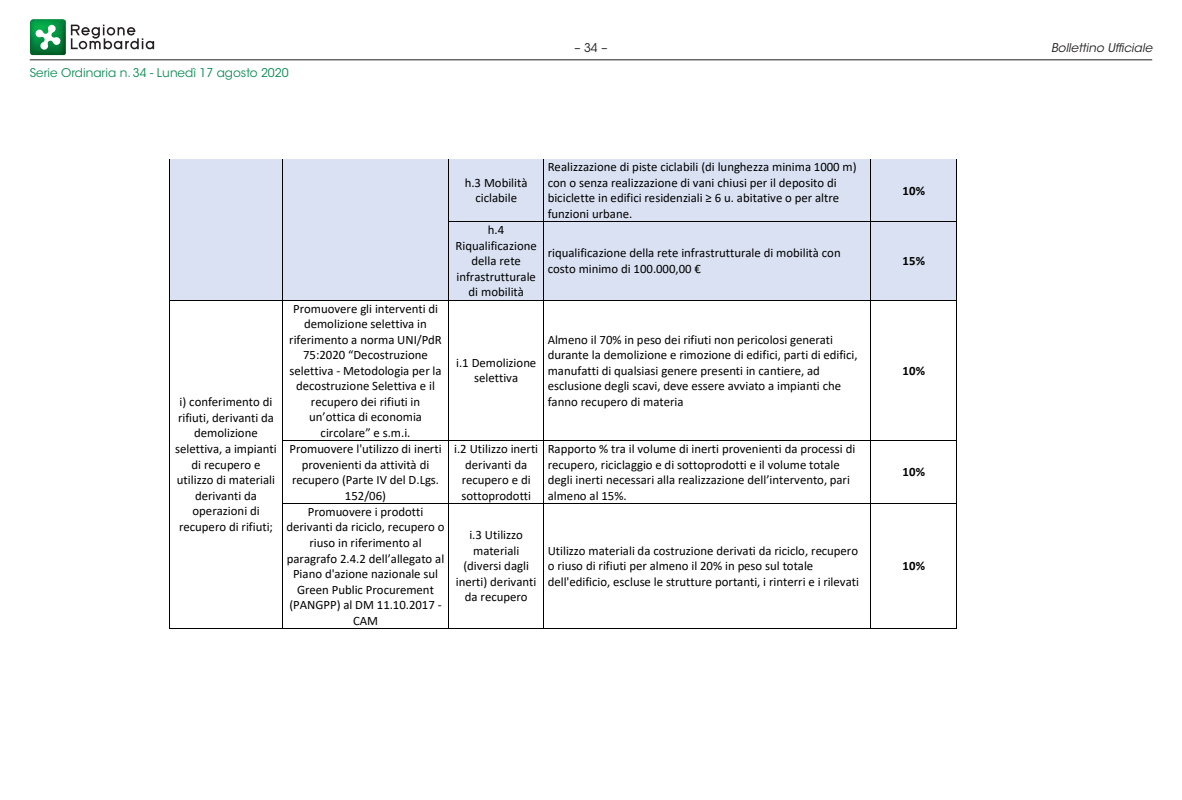
<style>
.page{position:relative;width:1182px;height:800px;background:#fff}
.page>*{position:absolute;margin:0;border:0;box-sizing:border-box;transform-origin:0 0}
.t1{font:12.75px/15.6px "Calibri";color:#000;text-align:center}
.t2{font:700 12.75px "Calibri";letter-spacing:.005em;color:#000}
.t3{font:12px "ITC Avant Garde Std";color:#108c56}
.t4{font:italic 12px "ITC Avant Garde Std";color:#231f20}
.t5{font:12px "ITC Avant Garde Std";color:#231f20}
</style>
<div class="page">
<svg style="left:71px;top:25px;width:83px;height:24px"></svg>
<img style="left:30px;top:19px;width:36px;height:36px">
<svg style="left:35px;top:24px;width:26px;height:26px"></svg>
<hr style="left:30px;top:59px;width:1121px;height:1px;background:#231f20">
<div style="left:170px;top:159px;width:112px;height:62px;background:#d9e1f2"></div>
<div style="left:283px;top:159px;width:165px;height:62px;background:#d9e1f2"></div>
<div style="left:448px;top:159px;width:95px;height:62px;background:#d9e1f2"></div>
<div style="left:543px;top:159px;width:327px;height:62px;background:#d9e1f2"></div>
<div style="left:870px;top:159px;width:86px;height:62px;background:#d9e1f2"></div>
<hr style="left:169px;top:159px;width:1px;height:62px;background:#000">
<hr style="left:282px;top:159px;width:1px;height:62px;background:#000">
<hr style="left:448px;top:159px;width:1px;height:62px;background:#000">
<hr style="left:543px;top:159px;width:1px;height:62px;background:#000">
<hr style="left:870px;top:159px;width:1px;height:62px;background:#000">
<hr style="left:956px;top:159px;width:1px;height:62px;background:#000">
<div style="left:170px;top:221px;width:112px;height:79px;background:#d9e1f2"></div>
<div style="left:283px;top:221px;width:165px;height:79px;background:#d9e1f2"></div>
<div style="left:448px;top:222px;width:95px;height:78px;background:#d9e1f2"></div>
<div style="left:543px;top:222px;width:327px;height:78px;background:#d9e1f2"></div>
<div style="left:870px;top:222px;width:86px;height:78px;background:#d9e1f2"></div>
<hr style="left:449px;top:221px;width:94px;height:1px;background:#000">
<hr style="left:544px;top:221px;width:326px;height:1px;background:#000">
<hr style="left:870px;top:221px;width:86px;height:1px;background:#000">
<hr style="left:169px;top:222px;width:1px;height:78px;background:#000">
<hr style="left:282px;top:222px;width:1px;height:78px;background:#000">
<hr style="left:448px;top:222px;width:1px;height:78px;background:#000">
<hr style="left:543px;top:222px;width:1px;height:78px;background:#000">
<hr style="left:870px;top:222px;width:1px;height:78px;background:#000">
<hr style="left:956px;top:222px;width:1px;height:78px;background:#000">
<hr style="left:170px;top:300px;width:112px;height:1px;background:#000">
<hr style="left:282px;top:300px;width:166px;height:1px;background:#000">
<hr style="left:449px;top:300px;width:94px;height:1px;background:#000">
<hr style="left:544px;top:300px;width:326px;height:1px;background:#000">
<hr style="left:870px;top:300px;width:86px;height:1px;background:#000">
<hr style="left:169px;top:300px;width:1px;height:140px;background:#000">
<hr style="left:282px;top:300px;width:1px;height:140px;background:#000">
<hr style="left:448px;top:300px;width:1px;height:140px;background:#000">
<hr style="left:543px;top:300px;width:1px;height:140px;background:#000">
<hr style="left:870px;top:300px;width:1px;height:140px;background:#000">
<hr style="left:956px;top:300px;width:1px;height:140px;background:#000">
<hr style="left:282px;top:440px;width:166px;height:1px;background:#000">
<hr style="left:449px;top:440px;width:94px;height:1px;background:#000">
<hr style="left:544px;top:440px;width:326px;height:1px;background:#000">
<hr style="left:870px;top:440px;width:86px;height:1px;background:#000">
<hr style="left:169px;top:441px;width:1px;height:62px;background:#000">
<hr style="left:282px;top:441px;width:1px;height:62px;background:#000">
<hr style="left:448px;top:441px;width:1px;height:62px;background:#000">
<hr style="left:543px;top:441px;width:1px;height:62px;background:#000">
<hr style="left:870px;top:441px;width:1px;height:62px;background:#000">
<hr style="left:956px;top:441px;width:1px;height:62px;background:#000">
<hr style="left:282px;top:503px;width:166px;height:1px;background:#000">
<hr style="left:449px;top:503px;width:94px;height:1px;background:#000">
<hr style="left:544px;top:503px;width:326px;height:1px;background:#000">
<hr style="left:870px;top:503px;width:86px;height:1px;background:#000">
<hr style="left:169px;top:503px;width:1px;height:125px;background:#000">
<hr style="left:170px;top:628px;width:112px;height:1px;background:#000">
<hr style="left:282px;top:503px;width:1px;height:125px;background:#000">
<hr style="left:282px;top:628px;width:166px;height:1px;background:#000">
<hr style="left:448px;top:503px;width:1px;height:125px;background:#000">
<hr style="left:449px;top:628px;width:94px;height:1px;background:#000">
<hr style="left:543px;top:503px;width:1px;height:125px;background:#000">
<hr style="left:544px;top:628px;width:326px;height:1px;background:#000">
<hr style="left:870px;top:503px;width:1px;height:125px;background:#000">
<hr style="left:870px;top:628px;width:86px;height:1px;background:#000">
<hr style="left:956px;top:503px;width:1px;height:125px;background:#000">
<p class="t3" style="left:30px;top:65px;width:260px">Serie Ordinaria n. 34 - Lunedì 17 agosto 2020</p>
<p class="t5" style="left:574px;top:40px;width:34px">– 34 –</p>
<p class="t4" style="left:1050px;top:40px;width:103px">Bollettino Ufficiale</p>
<p class="t1" style="left:464px;top:174px;width:64px">h.3 Mobilità ciclabile</p>
<p class="t1" style="left:455px;top:222px;width:83px">h.4<br>Riqualificazione della rete infrastrutturale di mobilità</p>
<p class="t1" style="left:547px;top:159px;width:310px;text-align:left">Realizzazione di piste ciclabili (di lunghezza minima 1000 m) con o senza realizzazione di vani chiusi per il deposito di biciclette in edifici residenziali ≥ 6 u. abitative o per altre funzioni urbane.</p>
<p class="t2" style="left:902px;top:181px;width:24px">10%</p>
<p class="t1" style="left:547px;top:245px;width:294px;text-align:left">riqualificazione della rete infrastrutturale di mobilità con costo minimo di 100.000,00 €</p>
<p class="t2" style="left:902px;top:252px;width:24px">15%</p>
<p class="t1" style="left:175px;top:394px;width:103px">i) conferimento di rifiuti, derivanti da demolizione selettiva, a impianti di recupero e utilizzo di materiali derivanti da operazioni di recupero di rifiuti;</p>
<p class="t1" style="left:289px;top:300px;width:154px">Promuovere gli interventi di demolizione selettiva in riferimento a norma UNI/PdR<br>75:2020 “Decostruzione selettiva - Metodologia per la decostruzione Selettiva e il recupero dei rifiuti in un’ottica di economia circolare” e s.m.i.</p>
<p class="t1" style="left:456px;top:354px;width:82px">i.1 Demolizione selettiva</p>
<p class="t1" style="left:547px;top:331px;width:311px;text-align:left">Almeno il 70% in peso dei rifiuti non pericolosi generati durante la demolizione e rimozione di edifici, parti di edifici, manufatti di qualsiasi genere presenti in cantiere, ad esclusione degli scavi, deve essere avviato a impianti che fanno recupero di materia</p>
<p class="t1" style="left:289px;top:440px;width:154px">Promuovere l'utilizzo di inerti provenienti da attività di recupero (Parte IV del D.Lgs.<br>152/06)</p>
<p class="t1" style="left:454px;top:440px;width:85px">i.2 Utilizzo inerti derivanti da recupero e di sottoprodotti</p>
<p class="t1" style="left:547px;top:440px;width:309px;text-align:left">Rapporto % tra il volume di inerti provenienti da processi di recupero, riciclaggio e di sottoprodotti e il volume totale degli inerti necessari alla realizzazione dell’intervento, pari almeno al 15%.</p>
<p class="t1" style="left:286px;top:503px;width:159px">Promuovere i prodotti derivanti da riciclo, recupero o riuso in riferimento al paragrafo 2.4.2 dell’allegato al<br>Piano d'azione nazionale sul<br>Green Public Procurement (PANGPP) al DM 11.10.2017 -<br>CAM</p>
<p class="t1" style="left:456px;top:526px;width:82px">i.3 Utilizzo materiali (diversi dagli inerti) derivanti da recupero</p>
<p class="t1" style="left:547px;top:542px;width:313px;text-align:left">Utilizzo materiali da costruzione derivati da riciclo, recupero o riuso di rifiuti per almeno il 20% in peso sul totale dell'edificio, escluse le strutture portanti, i rinterri e i rilevati</p>
<p class="t2" style="left:902px;top:361px;width:24px">10%</p>
<p class="t2" style="left:902px;top:463px;width:24px">10%</p>
<p class="t2" style="left:902px;top:556px;width:24px">10%</p>
</div>
